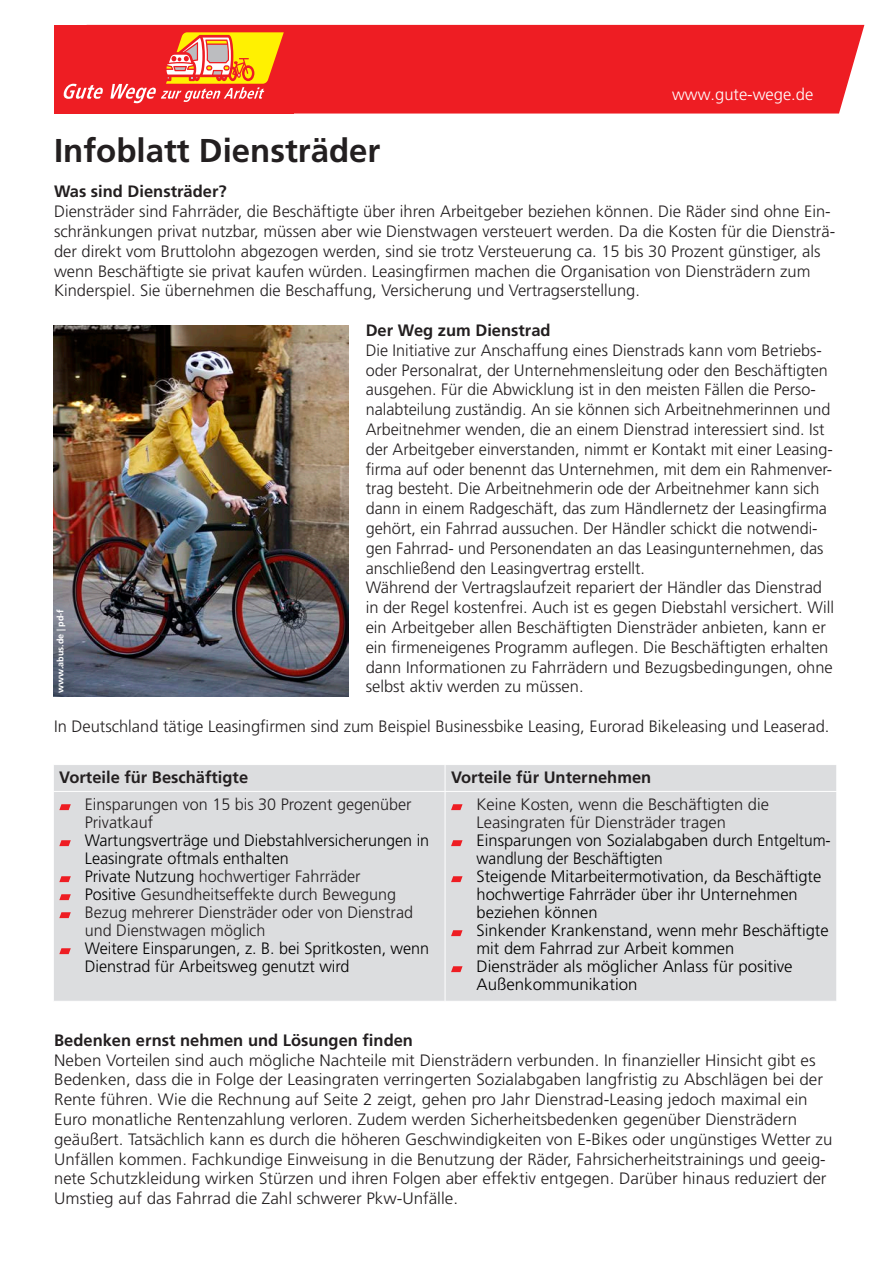
<style>
.page{position:relative;width:893px;height:1263px;background:#fff}
.page>*{position:absolute;margin:0;border:0;box-sizing:border-box;transform-origin:0 0}
.t1{font:700 33px "Frutiger LT Pro";color:#231f20}
.Fließtext_2{font:300 16.5px/19.8px "Frutiger LT Pro";color:#231f20}
.Fließtext_2-2{font:300 16.5px/18px "Frutiger LT Pro";color:#000}
.t2{font:700 16.5px "Frutiger LT Pro";color:#231f20}
.t3{font:300 16.5px "Frutiger LT Pro";color:#fff}
.t4{font:700 9px "Frutiger LT Pro";color:#fff}
.s1{color:#000}
</style>
<div class="page">
<div style="left:293px;top:25px;width:571px;height:89px;background:#ee1d23"></div>
<img style="left:53px;top:325px;width:296px;height:371px">
<div style="left:54px;top:25px;width:239px;height:89px;background:#ee1d23"></div>
<svg style="left:63px;top:32px;width:221px;height:71px"></svg>
<div style="left:54px;top:765px;width:782px;height:236px;background:#dcdddf"></div>
<hr style="left:53px;top:791px;width:392px;height:1px;background:#fff">
<svg style="left:445px;top:765px;width:1px;height:26px"></svg>
<hr style="left:445px;top:791px;width:392px;height:1px;background:#fff">
<hr style="left:445px;top:792px;width:1px;height:209px;background:#fff">
<svg style="left:59px;top:804px;width:12px;height:6px"></svg>
<svg style="left:59px;top:840px;width:12px;height:6px"></svg>
<svg style="left:59px;top:876px;width:12px;height:6px"></svg>
<svg style="left:59px;top:894px;width:12px;height:6px"></svg>
<svg style="left:59px;top:912px;width:12px;height:6px"></svg>
<svg style="left:59px;top:948px;width:12px;height:6px"></svg>
<svg style="left:451px;top:804px;width:12px;height:6px"></svg>
<svg style="left:451px;top:840px;width:12px;height:6px"></svg>
<svg style="left:451px;top:876px;width:12px;height:6px"></svg>
<svg style="left:451px;top:930px;width:12px;height:6px"></svg>
<svg style="left:451px;top:966px;width:12px;height:6px"></svg>
<p class="t3" style="left:672px;top:84px;width:143px">www.gute-wege.de</p>
<p class="t1" style="left:54px;top:131px;width:328px">Infoblatt Diensträder</p>
<p class="t2" style="left:54px;top:182px;width:174px">Was sind Diensträder?</p>
<p class="Fließtext_2" style="left:54px;top:202px;width:783px">Diensträder sind Fahrräder, die Beschäftigte über ihren Arbeitgeber beziehen können. Die Räder sind ohne Ein&shy;schränkungen privat nutzbar, müssen aber wie Dienstwagen versteuert werden. Da die Kosten für die Diensträ&shy;der direkt vom Bruttolohn abgezogen werden, sind sie trotz Versteuerung ca. 15 bis 30 Prozent günstiger, als wenn Beschäftigte sie privat kaufen würden. Leasingfirmen machen die Organisation von Diensträdern zum Kinderspiel. Sie übernehmen die Beschaffung, Versicherung und Vertragserstellung.</p>
<p class="t2" style="left:366px;top:321px;width:186px">Der Weg zum Dienstrad</p>
<p class="Fließtext_2" style="left:366px;top:340px;width:469px">Die Initiative zur Anschaffung eines Dienstrads kann vom Betriebs&shy;oder Personalrat, der Unternehmensleitung oder den Beschäftigten ausgehen. Für die Abwicklung ist in den meisten Fällen die Perso&shy;nalabteilung zuständig. An sie können sich Arbeitnehmerinnen und Arbeitnehmer wenden, die an einem Dienstrad interessiert sind. Ist der Arbeitgeber einverstanden, nimmt er Kontakt mit einer Leasing&shy;firma auf oder benennt das Unternehmen, mit dem ein Rahmenver&shy;trag besteht. Die Arbeitnehmerin ode der Arbeitnehmer kann sich dann in einem Radgeschäft, das zum Händlernetz der Leasingfirma gehört, ein Fahrrad aussuchen. Der Händler schickt die notwendi&shy;gen Fahrrad- und Personendaten an das Leasingunternehmen, das anschließend den Leasingvertrag erstellt.</p>
<p class="Fließtext_2" style="left:366px;top:578px;width:470px">Während der Vertragslaufzeit repariert der Händler das Dienstrad in der Regel kostenfrei. Auch ist es gegen Diebstahl versichert. Will ein Arbeitgeber allen Beschäftigten Diensträder anbieten, kann er ein firmeneigenes Programm auflegen. Die Beschäftigten erhalten dann Informationen zu Fahrrädern und Bezugsbedingungen, ohne selbst aktiv werden zu müssen.</p>
<p class="Fließtext_2" style="left:54px;top:716px;width:777px">In Deutschland tätige Leasingfirmen sind zum Beispiel Businessbike Leasing, Eurorad Bikeleasing und Leaserad.</p>
<p class="t4" style="left:55px;top:693px;width:86px;rotate:-90deg">www.abus.de | pd-f</p>
<p class="t2" style="left:59px;top:767px;width:190px">Vorteile für Beschäftigte</p>
<p class="t2" style="left:451px;top:767px;width:202px">Vorteile für Unternehmen</p>
<p class="Fließtext_2" style="left:85px;top:795px;width:328px;line-height:18px">Einsparungen von 15 bis 30 Prozent gegenüber<br>Privatkauf</p>
<p class="Fließtext_2-2" style="left:85px;top:831px;width:346px">Wartungsverträge und Diebstahlversicherungen in<br>Leasingrate oftmals enthalten</p>
<p class="Fließtext_2" style="left:85px;top:867px;width:277px"><span class="s1">Private Nutzung</span> hochwertiger Fahrräder</p>
<p class="Fließtext_2" style="left:85px;top:885px;width:313px"><span class="s1">Positive</span> Gesundheitseffekte durch Bewegung</p>
<p class="Fließtext_2" style="left:85px;top:903px;width:330px;line-height:18px">Bezug mehrerer Diensträder oder von Dienstrad und Dienstwagen möglich</p>
<p class="Fließtext_2-2" style="left:85px;top:939px;width:346px">Weitere Einsparungen, z. B. bei Spritkosten, wenn<br>Dienstrad für Arbeitsweg genutzt wird</p>
<p class="Fließtext_2" style="left:477px;top:795px;width:294px;line-height:18px">Keine Kosten, wenn die Beschäftigten die<br>Leasingraten für Diensträder tragen</p>
<p class="Fließtext_2-2" style="left:477px;top:831px;width:356px">Einsparungen von Sozialabgaben durch Entgeltum&shy;wandlung der Beschäftigten</p>
<p class="Fließtext_2-2" style="left:477px;top:867px;width:346px">Steigende Mitarbeitermotivation, da Beschäftigte hochwertige Fahrräder über ihr Unternehmen beziehen können</p>
<p class="Fließtext_2-2" style="left:477px;top:921px;width:354px">Sinkender Krankenstand, wenn mehr Beschäftigte mit dem Fahrrad zur Arbeit kommen</p>
<p class="Fließtext_2-2" style="left:477px;top:957px;width:318px">Diensträder als möglicher Anlass für positive<br>Außenkommunikation</p>
<p class="t2" style="left:54px;top:1030px;width:360px">Bedenken ernst nehmen und Lösungen finden</p>
<p class="Fließtext_2" style="left:54px;top:1050px;width:780px">Neben Vorteilen sind auch mögliche Nachteile mit Diensträdern verbunden. In finanzieller Hinsicht gibt es Bedenken, dass die in Folge der Leasingraten verringerten Sozialabgaben langfristig zu Abschlägen bei der Rente führen. Wie die Rechnung auf Seite 2 zeigt, gehen pro Jahr Dienstrad-Leasing jedoch maximal ein Euro monatliche Rentenzahlung verloren. Zudem werden Sicherheitsbedenken gegenüber Diensträdern geäußert. Tatsächlich kann es durch die höheren Geschwindigkeiten von E-Bikes oder ungünstiges Wetter zu Unfällen kommen. Fachkundige Einweisung in die Benutzung der Räder, Fahrsicherheitstrainings und geeig&shy;nete Schutzkleidung wirken Stürzen und ihren Folgen aber effektiv entgegen. Darüber hinaus reduziert der Umstieg auf das Fahrrad die Zahl schwerer Pkw-Unfälle.</p>
</div>
